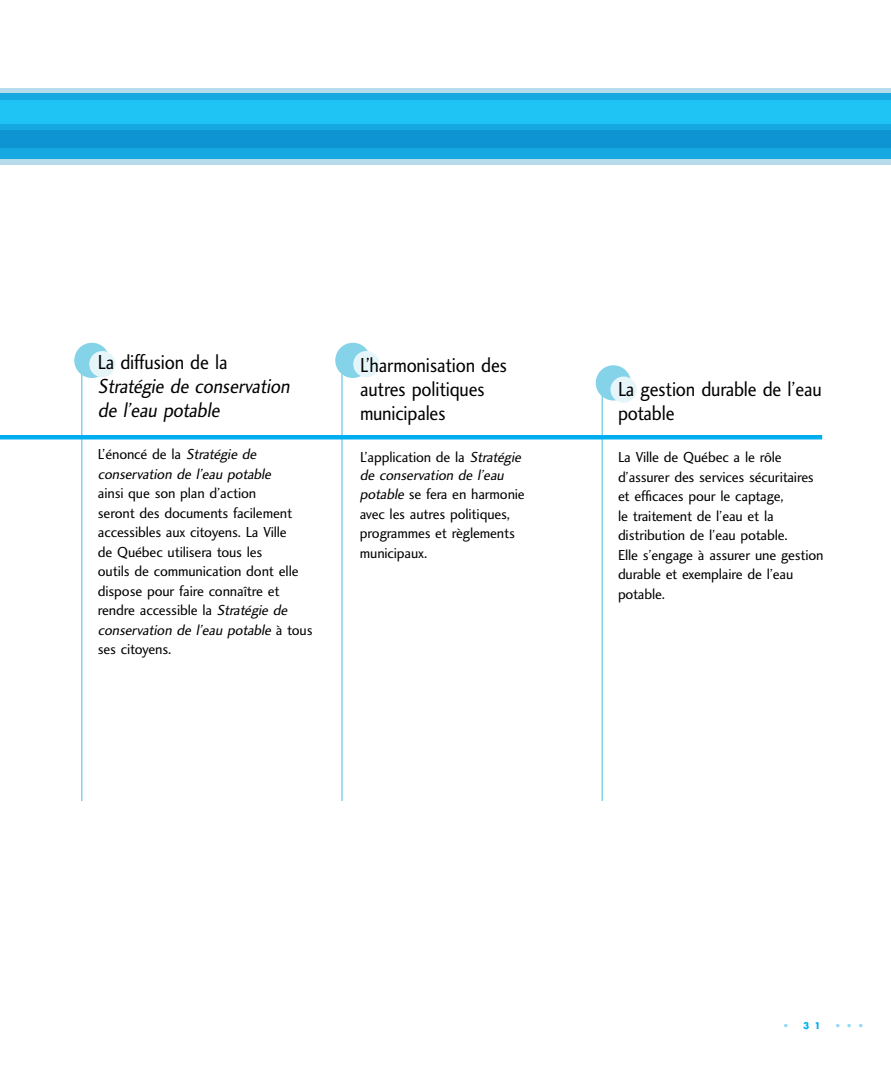
<style>
.page{position:relative;width:891px;height:1080px;background:#fff}
.page>*{position:absolute;margin:0;border:0;box-sizing:border-box;transform-origin:0 0}
.t1{font:21px/24px "Charlotte Sans Book Plain";letter-spacing:-.01em;color:#000;scale:.9 1}
.t2{font:italic 21px/24px "Charlotte Sans Book Plain";color:#000;scale:.9 1}
.t3{font:15px/19.5px "Charlotte Sans Book Plain";letter-spacing:-.01em;color:#000}
.t4{font:italic 15px/19.5px "Charlotte Sans Book Plain";color:#000}
.t5{font:700 9px "Futura";color:#00aeef}
.t6{font:700 9px "Futura";color:#8ed8f8}
.s1{font-style:normal}
.s2{font-style:italic}
.s3{color:#8ed8f8}
</style>
<div class="page">
<div style="left:74px;top:343px;width:36px;height:35px;background:#85d3e8;border-radius:50%"></div>
<div style="left:335px;top:343px;width:35px;height:35px;background:#85d3e8;border-radius:50%"></div>
<div style="left:596px;top:365px;width:35px;height:35px;background:#85d3e8;border-radius:50%"></div>
<div style="left:0;top:93px;width:891px;height:66px;background:#20c4f4"></div>
<svg style="left:0;top:124px;width:891px;height:41px;background:#3fb5e2"></svg>
<svg style="left:0;top:88px;width:891px;height:12px;background:#58bde4"></svg>
<div style="left:0;top:130px;width:891px;height:18px;background:#0f94d3"></div>
<hr style="left:81px;top:356px;width:1px;height:445px;background:#85d3e8">
<hr style="left:341px;top:356px;width:2px;height:445px;background:#85d3e8">
<hr style="left:602px;top:379px;width:1px;height:422px;background:#85d3e8">
<div style="left:0;top:435px;width:822px;height:5px;background:#00aeef"></div>
<div style="left:89px;top:351px;width:27px;height:26px;background:#e5f5f9;border-radius:50%"></div>
<div style="left:353px;top:351px;width:27px;height:26px;background:#e5f5f9;border-radius:50%"></div>
<div style="left:610px;top:376px;width:27px;height:27px;background:#e5f5f9;border-radius:50%"></div>
<h1 class="t1" style="left:98px;top:350px;width:146px">La diffusion de la</h1>
<h1 class="t2" style="left:98px;top:374px;width:233px">Stratégiedeconservation de l’eau potable</h1>
<p class="t4" style="left:98px;top:444px;width:188px"><span class="s1">L’ é n o n c é d e l a</span> Stratégiede conservationdel’eaupotable</p>
<p class="t3" style="left:98px;top:483px;width:216px">ainsi que son plan d’action<br>seront des documents facilement accessibles aux citoyens. La Ville<br>de Québec utilisera tous les<br>outils de communication dont elle dispose pour faire connaître et rendre accessible la <span class="s2">Stratégiede conservationdel’eaupotable</span>à to u s ses citoyens.</p>
<h1 class="t1" style="left:360px;top:353px;width:165px">L’harmonisation des autres politiques municipales</h1>
<p class="t4" style="left:360px;top:448px;width:176px;line-height:18px"><span class="s1">L’application de la</span> Stratégie deconservationdel’eau</p>
<p class="t3" style="left:360px;top:485px;width:166px"><span class="s2">potable</span>se fera en harmonie avec les autres politiques, programmes et règlements municipaux.</p>
<h1 class="t1" style="left:618px;top:377px;width:228px">La gestion durable de l’eau potable</h1>
<p class="t3" style="left:618px;top:447px;width:207px">La Ville de Québec a le rôle d’assurer des services sécuritaires et efficaces pour le captage,<br>le traitement de l’eau et la distribution de l’eau potable.<br>Elle s’engage à assurer une gestion durable et exemplaire de l’eau potable.</p>
<p class="t5" style="left:783px;top:1019px;width:39px"><span class="s3">•</span> 31</p>
<p class="t6" style="left:835px;top:1019px;width:31px">•••</p>
</div>
